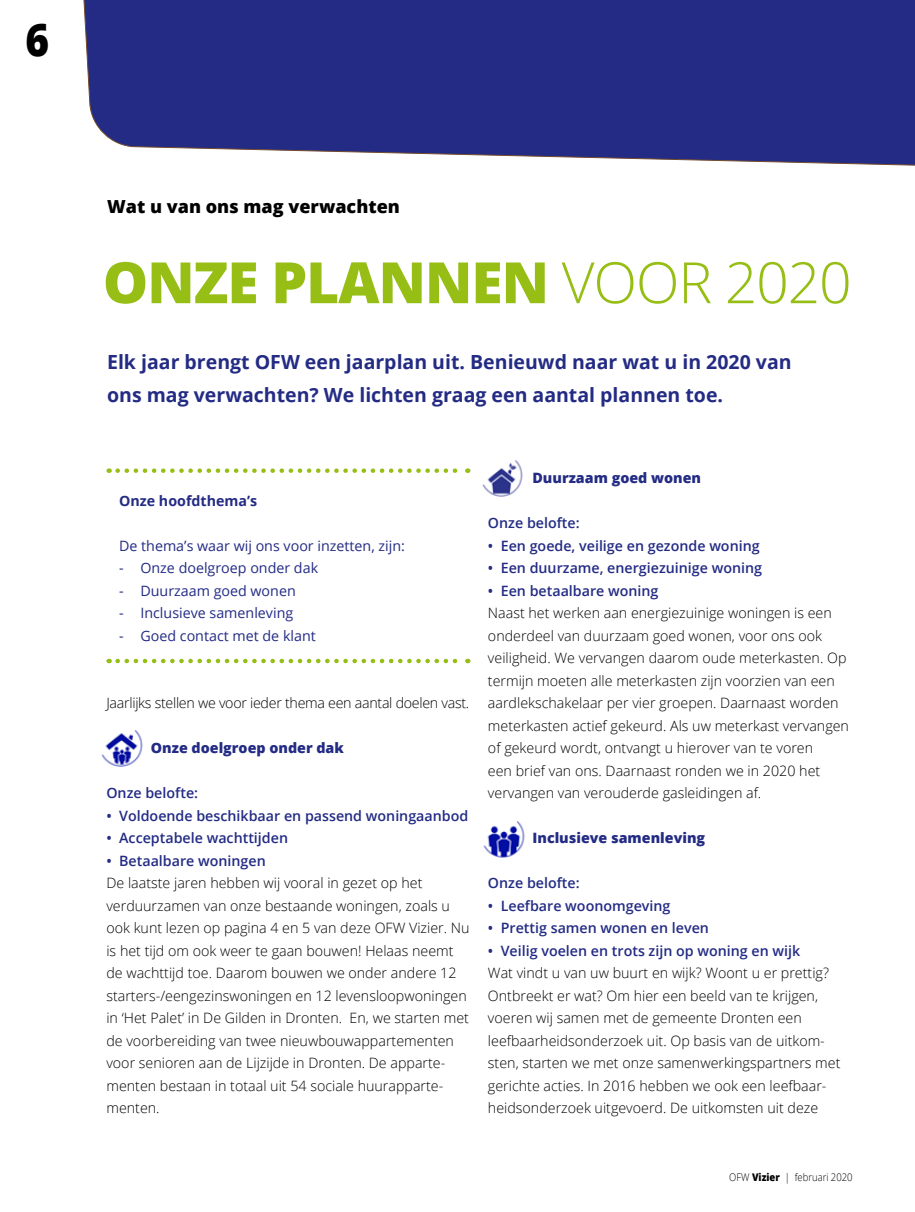
<style>
.page{position:relative;width:915px;height:1212px;background:#fff}
.page>*{position:absolute;margin:0;border:0;box-sizing:border-box;transform-origin:0 0}
.t1{font:800 57px "Open Sans";letter-spacing:-.02em;color:#96be15}
.t2{font:800 45px "Open Sans";color:#000;scale:.9 1}
.t3{font:700 19.5px/33px "Open Sans";color:#232b84}
.t4{font:800 18px "Open Sans";color:#000}
.t5{font:300 14.25px/22.5px "Open Sans";color:#000}
.t6{font:600 14.25px "Open Sans";color:#232b84}
.t7{font:14.25px "Open Sans";color:#232b84}
.t8{font:800 14.25px "Open Sans";color:#232b84}
.t9{font:300 14.25px "Open Sans";letter-spacing:-.02em;color:#000}
.t10{font:700 14.25px "Open Sans";color:#232b84}
.t11{font:300 10.5px "Open Sans";color:#000;scale:.9 1}
.s1{font-weight:300}
.s2{font-weight:800}
</style>
<div class="page">
<svg style="left:83px;top:0;width:831px;height:166px;background:#32398b"></svg>
<svg style="left:118px;top:468px;width:350px;height:5px"></svg>
<svg style="left:118px;top:659px;width:350px;height:4px"></svg>
<img style="left:101px;top:730px;width:42px;height:37px">
<img style="left:482px;top:460px;width:41px;height:37px">
<img style="left:483px;top:821px;width:42px;height:37px">
<h2 class="t2" style="left:26px;top:5px;width:28px">6</h2>
<p class="t4" style="left:107px;top:193px;width:294px">Wat u van ons mag verwachten</p>
<h1 class="t1" style="left:103px;top:239px;width:750px">ONZE PLANNEN <span class="s1">VOOR 2020</span></h1>
<h3 class="t3" style="left:107px;top:345px;width:685px">Elk jaar brengt OFW een jaarplan uit. Benieuwd naar wat u in 2020 van ons mag verwachten? We lichten graag een aantal plannen toe.</h3>
<p class="t10" style="left:119px;top:490px;width:140px">Onze hoofdthema’s</p>
<p class="t7" style="left:119px;top:536px;width:287px">De thema’s waar wij ons voor inzetten, zijn:</p>
<p class="t7" style="left:119px;top:558px;width:200px">- Onze doelgroep onder dak</p>
<p class="t7" style="left:119px;top:581px;width:178px">- Duurzaam goed wonen</p>
<p class="t7" style="left:119px;top:603px;width:175px">- Inclusieve samenleving</p>
<p class="t7" style="left:119px;top:626px;width:198px">- Goed contact met de klant</p>
<p class="t9" style="left:106px;top:693px;width:364px">Jaarlijks stellen we voor ieder thema een aantal doelen vast.</p>
<p class="t8" style="left:151px;top:737px;width:194px">Onze doelgroep onder dak</p>
<p class="t6" style="left:106px;top:783px;width:93px">Onze belofte:</p>
<p class="t6" style="left:106px;top:806px;width:363px">• Voldoende beschikbaar en passend woningaanbod</p>
<p class="t6" style="left:106px;top:828px;width:183px">• Acceptabele wachttijden</p>
<p class="t6" style="left:106px;top:851px;width:161px">• Betaalbare woningen</p>
<p class="t5" style="left:106px;top:871px;width:364px">De laatste jaren hebben wij vooral in gezet op het verduurzamen van onze bestaande woningen, zoals u ook kunt lezen op pagina 4 en 5 van deze OFW Vizier. Nu is het tijd om ook weer te gaan bouwen! Helaas neemt de wachttijd toe. Daarom bouwen we onder andere 12 starters-/eengezinswoningen en 12 levensloopwoningen in ‘Het Palet’ in De Gilden in Dronten. En, we starten met de voorbereiding van twee nieuwbouwappartementen voor senioren aan de Lijzijde in Dronten. De apparte&shy;menten bestaan in totaal uit 54 sociale huurapparte&shy;menten.</p>
<p class="t8" style="left:532px;top:467px;width:170px">Duurzaam goed wonen</p>
<p class="t6" style="left:488px;top:513px;width:93px">Onze belofte:</p>
<p class="t6" style="left:488px;top:536px;width:273px">• Een goede, veilige en gezonde woning</p>
<p class="t6" style="left:488px;top:558px;width:275px">• Een duurzame, energiezuinige woning</p>
<p class="t6" style="left:488px;top:581px;width:172px">• Een betaalbare woning</p>
<p class="t5" style="left:488px;top:601px;width:362px">Naast het werken aan energiezuinige woningen is een onderdeel van duurzaam goed wonen, voor ons ook veiligheid. We vervangen daarom oude meterkasten. Op termijn moeten alle meterkasten zijn voorzien van een aardlekschakelaar per vier groepen. Daarnaast worden meterkasten actief gekeurd. Als uw meterkast vervangen of gekeurd wordt, ontvangt u hierover van te voren<br>een brief van ons. Daarnaast ronden we in 2020 het vervangen van verouderde gasleidingen af.</p>
<p class="t8" style="left:532px;top:827px;width:174px">Inclusieve samenleving</p>
<p class="t6" style="left:488px;top:873px;width:93px">Onze belofte:</p>
<p class="t6" style="left:488px;top:896px;width:184px">• Leefbare woonomgeving</p>
<p class="t6" style="left:488px;top:918px;width:222px">• Prettig samen wonen en leven</p>
<p class="t6" style="left:488px;top:941px;width:314px">• Veilig voelen en trots zijn op woning en wijk</p>
<p class="t5" style="left:488px;top:961px;width:354px">Wat vindt u van uw buurt en wijk? Woont u er prettig?<br>Ontbreekt er wat? Om hier een beeld van te krijgen, voeren wij samen met de gemeente Dronten een leefbaarheidsonderzoek uit. Op basis van de uitkom&shy;sten, starten we met onze samenwerkingspartners met gerichte acties. In 2016 hebben we ook een leefbaar&shy;heidsonderzoek uitgevoerd. De uitkomsten uit deze</p>
<p class="t11" style="left:729px;top:1170px;width:139px">OFW <span class="s2">Vizier</span> | februari 2020</p>
</div>
